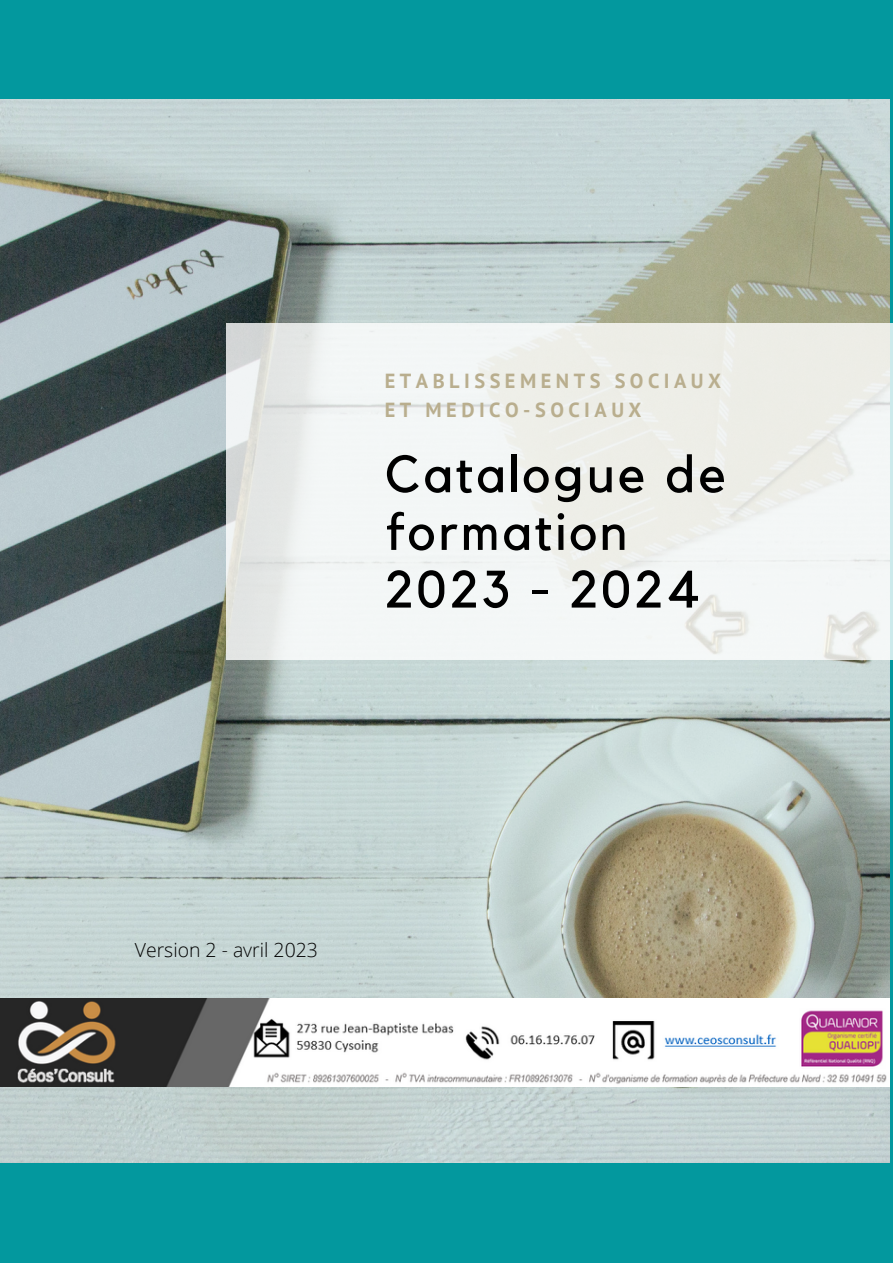
<style>
.page{position:relative;width:893px;height:1264px;background:#fff}
.page>*{position:absolute;margin:0;border:0;box-sizing:border-box;transform-origin:0 0}
.t1{font:52.05px/57.6px "Kollektif";letter-spacing:.06em;color:#000}
.t2{font:700 20.4px/28.2px "PT Sans";letter-spacing:.22em;color:#b9ae8e}
.t3{font:300 19.35px "Open Sans";color:#000}
</style>
<div class="page">
<div style="left:0;top:0;width:892px;height:1262px;background:#03989e"></div>
<img style="left:0;top:100px;width:889px;height:1062px">
<svg style="left:226px;top:323px;width:666px;height:337px;background:#eff1ef"></svg>
<img style="left:0;top:998px;width:889px;height:88px">
<p class="t2" style="left:385px;top:367px;width:338px">ETABLISSEMENTS SOCIAUX<br>ET MEDICO-SOCIAUX</p>
<h1 class="t1" style="left:385px;top:447px;width:342px">Catalogue de formation<br>2023 - 2024</h1>
<p class="t3" style="left:135px;top:936px;width:184px">Version 2 - avril 2023</p>
</div>
